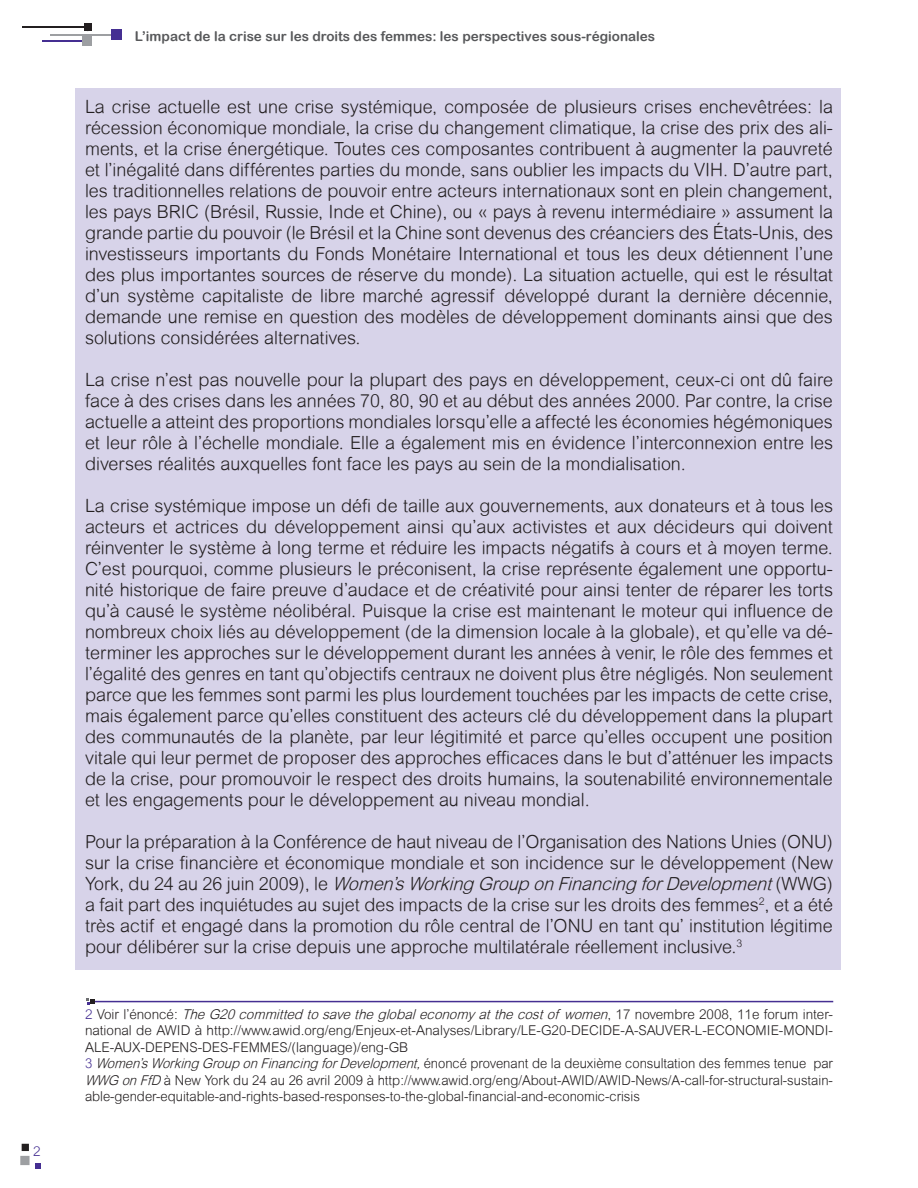
<style>
.page{position:relative;width:918px;height:1188px;background:#fff}
.page>*{position:absolute;margin:0;border:0;box-sizing:border-box;transform-origin:0 0}
.BODYBRIEFS{font:300 18px/21px "Arial Rounded MT";color:#231f20;text-align:justify}
.t1{font:300 13.5px/16.5px "Arial Rounded MT";color:#231f20;text-align:justify}
.t2{font:13.5px "Arial Rounded MT Bold";color:#57585a}
.t3{font:300 13.5px "Arial Rounded MT";color:#452f92}
.s1{font-style:italic}
.s2{color:#452f92}
</style>
<div class="page">
<hr style="left:42px;top:41px;width:41px;height:1px;background:#452f92">
<hr style="left:50px;top:34px;width:64px;height:1px;background:#9d9fa2">
<hr style="left:22px;top:27px;width:65px;height:1px;background:#231f20">
<div style="left:84px;top:24px;width:7px;height:7px;background:#231f20"></div>
<div style="left:83px;top:36px;width:9px;height:10px;background:#9d9fa2"></div>
<div style="left:112px;top:29px;width:10px;height:10px;background:#452f92"></div>
<div style="left:22px;top:1144px;width:7px;height:7px;background:#231f20"></div>
<div style="left:20px;top:1156px;width:10px;height:9px;background:#9d9fa2"></div>
<svg style="left:35px;top:1163px;width:6px;height:6px"></svg>
<div style="left:75px;top:88px;width:765px;height:882px;background:#d7d3e9"></div>
<hr style="left:94px;top:1001px;width:739px;height:1px;background:#452f92">
<svg style="left:86px;top:998px;width:8px;height:6px"></svg>
<p class="t3" style="left:33px;top:1144px;width:9px">2</p>
<p class="t2" style="left:135px;top:28px;width:522px">L’impact de la crise sur les droits des femmes: les perspectives sous-régionales</p>
<p class="BODYBRIEFS" style="left:85px;top:97px;width:750px">La crise actuelle est une crise systémique, composée de plusieurs crises enchevêtrées: la récession économique mondiale, la crise du changement climatique, la crise des prix des ali&shy;ments, et la crise énergétique. Toutes ces composantes contribuent à augmenter la pauvreté et l’inégalité dans différentes parties du monde, sans oublier les impacts du VIH. D’autre part, les traditionnelles relations de pouvoir entre acteurs internationaux sont en plein changement, les pays BRIC (Brésil, Russie, Inde et Chine), ou « pays à revenu intermédiaire » assument la grande partie du pouvoir (le Brésil et la Chine sont devenus des créanciers des États-Unis, des investisseurs importants du Fonds Monétaire International et tous les deux détiennent l’une des plus importantes sources de réserve du monde). La situation actuelle, qui est le résultat d’un système capitaliste de libre marché agressif développé durant la dernière décennie, demande une remise en question des modèles de développement dominants ainsi que des solutions considérées alternatives.</p>
<p class="BODYBRIEFS" style="left:85px;top:370px;width:750px">La crise n’est pas nouvelle pour la plupart des pays en développement, ceux-ci ont dû faire face à des crises dans les années 70, 80, 90 et au début des années 2000. Par contre, la crise actuelle a atteint des proportions mondiales lorsqu’elle a affecté les économies hégémoniques et leur rôle à l’échelle mondiale. Elle a également mis en évidence l’interconnexion entre les diverses réalités auxquelles font face les pays au sein de la mondialisation.</p>
<p class="BODYBRIEFS" style="left:85px;top:496px;width:750px">La crise systémique impose un défi de taille aux gouvernements, aux donateurs et à tous les acteurs et actrices du développement ainsi qu’aux activistes et aux décideurs qui doivent réinventer le système à long terme et réduire les impacts négatifs à cours et à moyen terme.<br>C’est pourquoi, comme plusieurs le préconisent, la crise représente également une opportu&shy;nité historique de faire preuve d’audace et de créativité pour ainsi tenter de réparer les torts qu’à causé le système néolibéral. Puisque la crise est maintenant le moteur qui influence de nombreux choix liés au développement (de la dimension locale à la globale), et qu’elle va dé&shy;terminer les approches sur le développement durant les années à venir, le rôle des femmes et l’égalité des genres en tant qu’objectifs centraux ne doivent plus être négligés. Non seulement parce que les femmes sont parmi les plus lourdement touchées par les impacts de cette crise, mais également parce qu’elles constituent des acteurs clé du développement dans la plupart des communautés de la planète, par leur légitimité et parce qu’elles occupent une position vitale qui leur permet de proposer des approches efficaces dans le but d’atténuer les impacts de la crise, pour promouvoir le respect des droits humains, la soutenabilité environnementale et les engagements pour le développement au niveau mondial.</p>
<p class="BODYBRIEFS" style="left:85px;top:832px;width:749px">Pour la préparation à la Conférence de haut niveau de l’Organisation des Nations Unies (ONU) sur la crise financière et économique mondiale et son incidence sur le développement (New Yo r k , d u 2 4 a u 2 6 j u i n 2 0 0 9 ) , l e <span class="s1">Women’sWorking Group onFinancing forDevelopment</span>( W W G ) a fait part des inquiétudes au sujet des impacts de la crise sur les droits des femmes<sup>2</sup>, et a été très actif et engagé dans la promotion du rôle central de l’ONU en tant qu’ institution légitime pour délibérer sur la crise depuis une approche multilatérale réellement inclusive.<sup>3</sup></p>
<p class="t1" style="left:85px;top:1006px;width:749px"><span class="s2">2</span> Vo i r l ’ é n o n c é : <span class="s1">TheG20committed tosavetheglobaleconomyatthecostof women</span>, 1 7 n o v e m b r e 2 0 0 8 , 1 1 e fo r u m i n t e r&shy;national de AWID à http://www.awid.org/eng/Enjeux-et-Analyses/Library/LE-G20-DECIDE-A-SAUVER-L-ECONOMIE-MONDI-ALE-AUX-DEPENS-DES-FEMMES/(language)/eng-GB</p>
<p class="t1" style="left:85px;top:1055px;width:749px"><span class="s2">3</span> <span class="s1">Women’sWorking Group onFinancing forDevelopment,</span>énoncé provenant de la deuxième consultation des femmes tenue par <span class="s1">WWG onFfD</span> à New York du 24 au 26 avril 2009 à http://www.awid.org/eng/About-AWID/AWID-News/A-call-for-structural-sustain&shy;able-gender-equitable-and-rights-based-responses-to-the-global-financial-and-economic-crisis</p>
</div>
